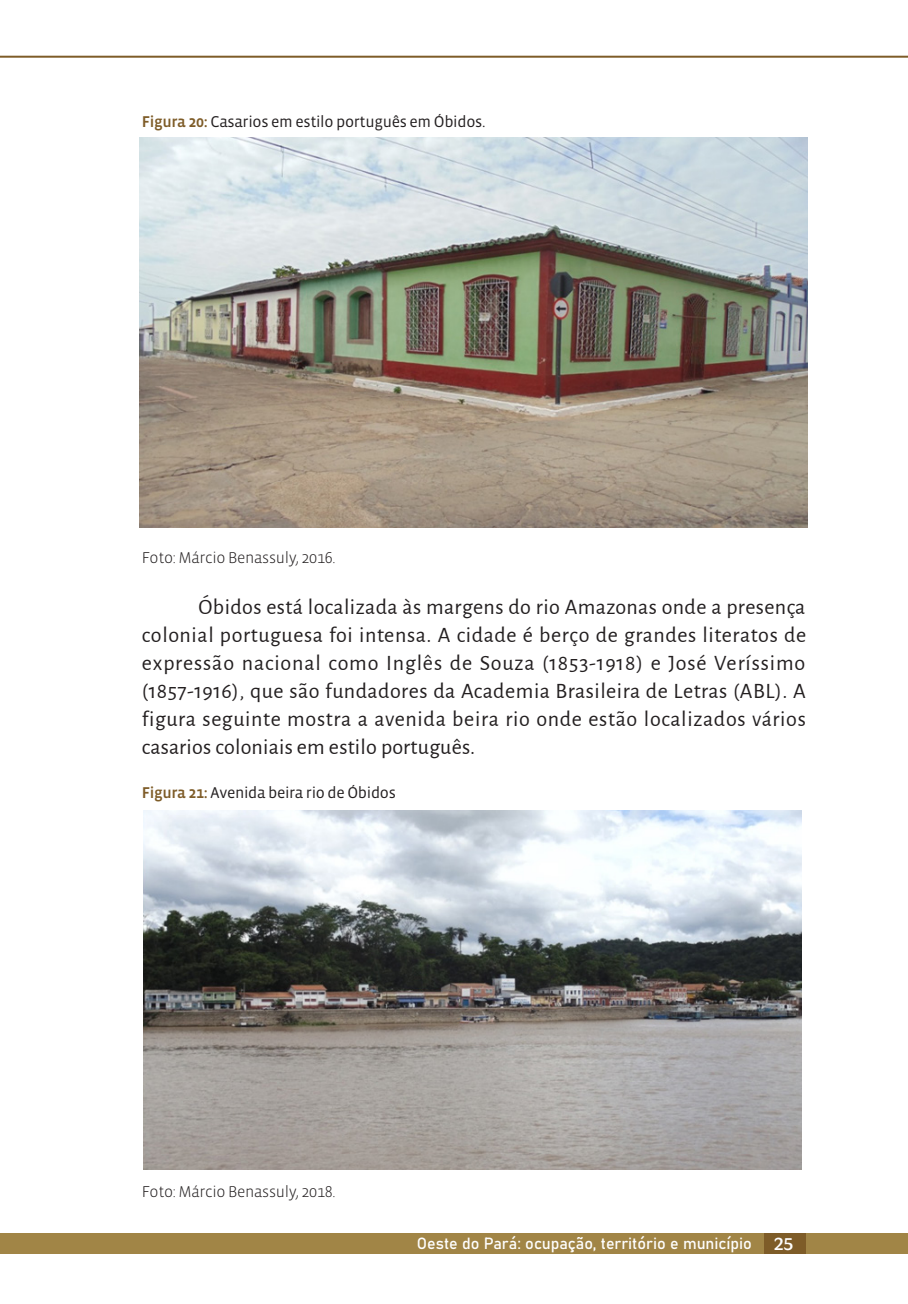
<style>
.page{position:relative;width:908px;height:1304px;background:#fff}
.page>*{position:absolute;margin:0;border:0;box-sizing:border-box;transform-origin:0 0}
.t1{font:22px/28px "Alegreya Sans";letter-spacing:.01em;color:#231f20;text-align:justify}
.t2{font:16px "Vista Sans OT";letter-spacing:-.02em;color:#231f20}
.t3{font:300 16px "Vista Sans OT";letter-spacing:-.02em;color:#231f20}
.t4{font:16px "Bahnschrift";color:#fff}
.s1{font-weight:500;color:#7e5c28}
.s2{font-family:"Sansita";font-size:18px}
</style>
<div class="page">
<div style="left:0;top:1233px;width:907px;height:21px;background:#a18546"></div>
<div style="left:763px;top:1233px;width:42px;height:21px;background:#7e5c28"></div>
<hr style="left:0;top:56px;width:907px;height:2px;background:#7e5c28">
<img style="left:140px;top:137px;width:667px;height:390px">
<img style="left:143px;top:811px;width:658px;height:358px">
<p class="t2" style="left:142px;top:113px;width:345px"><span class="s1">Figura 20:</span> Casarios em estilo português em Óbidos.</p>
<p class="t3" style="left:142px;top:550px;width:195px">Foto: Márcio Benassuly, 2016.</p>
<p class="t1" style="left:142px;top:592px;width:665px;text-indent:57px">Óbidos está localizada às margens do rio Amazonas onde a presença colonial portuguesa foi intensa. A cidade é berço de grandes literatos de expressão nacional como Inglês de Souza (1853-1918) e José Veríssimo (1857-1916), que são fundadores da Academia Brasileira de Letras (ABL). A figura seguinte mostra a avenida beira rio onde estão localizados vários casarios coloniais em estilo português.</p>
<p class="t2" style="left:142px;top:785px;width:255px"><span class="s1">Figura 21:</span> Avenida beira rio de Óbidos</p>
<p class="t3" style="left:142px;top:1184px;width:195px">Foto: Márcio Benassuly, 2018.</p>
<p class="t4" style="left:416px;top:1231px;width:378px">Oeste do Pará: ocupação, território e município <span class="s2">25</span></p>
</div>
